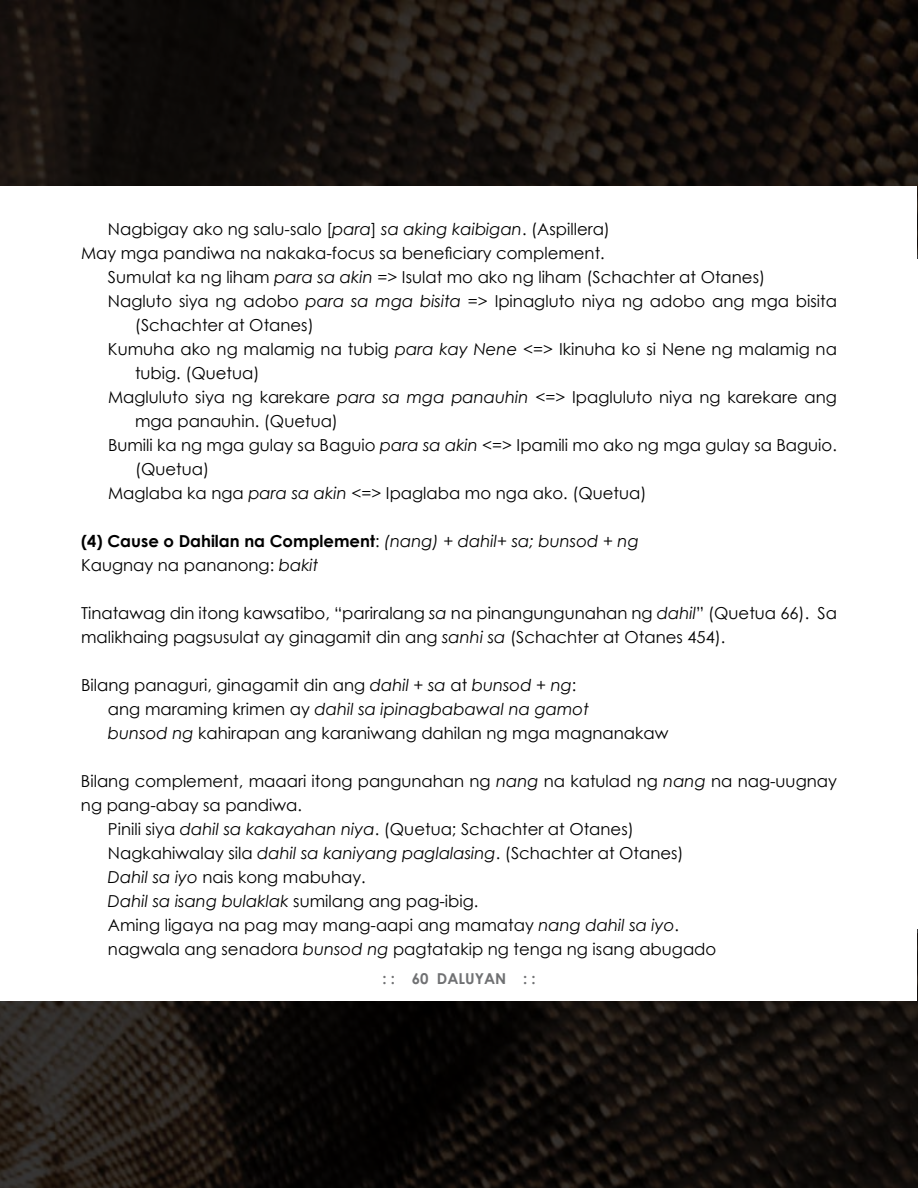
<style>
.page{position:relative;width:918px;height:1188px;background:#fff}
.page>*{position:absolute;margin:0;border:0;box-sizing:border-box;transform-origin:0 0}
.t1{font:16.5px/24px "Century Gothic";color:#000}
.t2{font:italic 16.5px/24px "Century Gothic";color:#000}
.t3{font:700 15px "Century Gothic";color:#707173}
.s1{font-style:italic}
.s2{font-weight:700;font-style:normal}
.s3{font-style:normal}
</style>
<div class="page">
<svg style="left:0;top:929px;width:918px;height:259px"></svg>
<svg style="left:0;top:0;width:918px;height:259px;fill:#140e0b"></svg>
<div style="left:1px;top:187px;width:916px;height:814px;background:#fff"></div>
<p class="t1" style="left:108px;top:217px;width:504px">Nagbigay ako ng salu-salo [<span class="s1">para</span>] <span class="s1">sa aking kaibigan</span>. (Aspillera)</p>
<p class="t1" style="left:81px;top:241px;width:525px">May mga pandiwa na nakaka-focus sa beneficiary complement.</p>
<p class="t1" style="left:108px;top:265px;width:659px">Sumulat ka ng liham <span class="s1">para sa akin</span> =&gt; Isulat mo ako ng liham (Schachter at Otanes)</p>
<p class="t1" style="left:108px;top:289px;width:730px">Nagluto siya ng adobo <span class="s1">para sa mga bisita</span> =&gt; Ipinagluto niya ng adobo ang mga bisita</p>
<p class="t1" style="left:135px;top:313px;width:180px">(Schachter at Otanes)</p>
<p class="t1" style="left:108px;top:337px;width:730px">Kumuha ako ng malamig na tubig <span class="s1">para kay Nene</span> &lt;=&gt; Ikinuha ko si Nene ng malamig na</p>
<p class="t1" style="left:135px;top:361px;width:126px">tubig. (Quetua)</p>
<p class="t1" style="left:108px;top:385px;width:730px">Magluluto siya ng karekare <span class="s1">para sa mga panauhin</span> &lt;=&gt; Ipagluluto niya ng karekare ang</p>
<p class="t1" style="left:135px;top:409px;width:205px">mga panauhin. (Quetua)</p>
<p class="t1" style="left:108px;top:433px;width:730px">Bumili ka ng mga gulay sa Baguio <span class="s1">para sa akin</span> &lt;=&gt; Ipamili mo ako ng mga gulay sa Baguio.</p>
<p class="t1" style="left:135px;top:457px;width:76px">(Quetua)</p>
<p class="t1" style="left:108px;top:481px;width:540px">Maglaba ka nga <span class="s1">para sa akin</span> &lt;=&gt; Ipaglaba mo nga ako. (Quetua)</p>
<p class="t2" style="left:81px;top:529px;width:559px"><span class="s2">(4) Cause o Dahilan na Complement</span><span class="s3">:</span> (nang) + dahil+ sa; bunsod + ng<br><span class="s3">Kaugnay na pananong:</span> bakit</p>
<p class="t1" style="left:81px;top:601px;width:757px">Tinatawag din itong kawsatibo, “pariralang <span class="s1">sa</span> na pinangungunahan ng <span class="s1">dahil</span>” (Quetua 66). Sa malikhaing pagsusulat ay ginagamit din ang <span class="s1">sanhi sa</span> (Schachter at Otanes 454).</p>
<p class="t1" style="left:108px;top:673px;width:562px;text-indent:-27px">Bilang panaguri, ginagamit din ang <span class="s1">dahil + sa</span> at <span class="s1">bunsod + ng</span>:<br>ang maraming krimen ay <span class="s1">dahil sa ipinagbabawal na gamot<br>bunsod ng</span> kahirapan ang karaniwang dahilan ng mga magnanakaw</p>
<p class="t1" style="left:81px;top:769px;width:757px">Bilang complement, maaari itong pangunahan ng <span class="s1">nang</span> na katulad ng <span class="s1">nang</span> na nag-uugnay</p>
<p class="t1" style="left:81px;top:793px;width:223px">ng pang-abay sa pandiwa.</p>
<p class="t1" style="left:108px;top:817px;width:527px">Pinili siya <span class="s1">dahil sa kakayahan niya</span>. (Quetua; Schachter at Otanes)</p>
<p class="t1" style="left:108px;top:841px;width:577px">Nagkahiwalay sila <span class="s1">dahil sa kaniyang paglalasing</span>. (Schachter at Otanes)</p>
<p class="t1" style="left:108px;top:865px;width:259px"><span class="s1">Dahil sa iyo</span> nais kong mabuhay.</p>
<p class="t2" style="left:108px;top:889px;width:372px">Dahil sa isang bulaklak <span class="s3">sumilang ang pag-ibig.</span></p>
<p class="t1" style="left:108px;top:913px;width:573px">Aming ligaya na pag may mang-aapi ang mamatay <span class="s1">nang dahil sa iyo</span>.</p>
<p class="t1" style="left:108px;top:937px;width:610px">nagwala ang senadora <span class="s1">bunsod ng</span> pagtatakip ng tenga ng isang abugado</p>
<p class="t3" style="left:382px;top:968px;width:155px">: : 60 DALUYAN : :</p>
</div>
